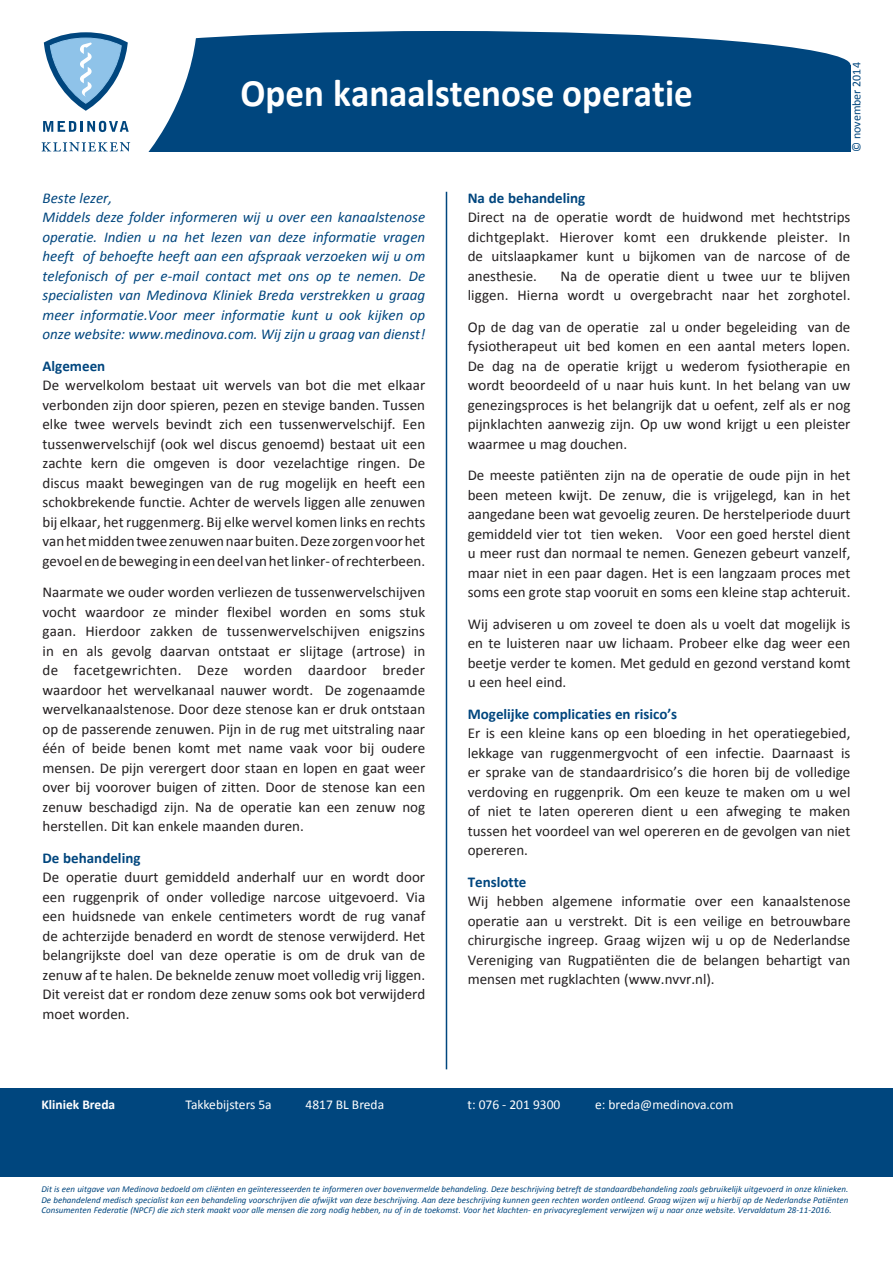
<style>
.page{position:relative;width:893px;height:1263px;background:#fff}
.page>*{position:absolute;margin:0;border:0;box-sizing:border-box;transform-origin:0 0}
.t1{font:700 39px "Calibri";color:#fff;scale:.95 1}
.t2{font:15px/19.5px "Calibri";color:#231f20;text-align:justify}
.t3{font:italic 15px/19.5px "Calibri";color:#00467e}
.t4{font:700 15px "Calibri";color:#00467e}
.t5{font:13.5px "Calibri";color:#fff}
.t6{font:700 13.5px "Calibri";color:#fff}
.t7{font:12px "Calibri";color:#00467e}
.t8{font:italic 9px/10.8px "Calibri";color:#00467e;text-align:justify}
</style>
<div class="page">
<div style="left:40px;top:65px;width:810px;height:86px;background:#00467e"></div>
<div style="left:40px;top:31px;width:810px;height:68px;background:#00467e;border-radius:50%"></div>
<hr style="left:446px;top:192px;width:1px;height:877px;background:#00467e">
<svg style="left:40px;top:32px;width:157px;height:120px"></svg>
<div style="left:0;top:1089px;width:893px;height:88px;background:#00467e"></div>
<h1 class="t1" style="left:241px;top:68px;width:477px">Open kanaalstenose operatie</h1>
<p class="t7" style="left:849px;top:152px;width:91px;rotate:-90deg">© november 2014</p>
<p class="t3" style="left:43px;top:187px;width:384px">Beste lezer,<br>Middels deze folder informeren wij u over een kanaalstenose operatie. Indien u na het lezen van deze informatie vragen heeft of behoefte heeft aan een afspraak verzoeken wij u om telefonisch of per e-mail contact met ons op te nemen. De specialisten van Medinova Kliniek Breda verstrekken u graag meer informatie.Voor meer informatie kunt u ook kijken op onze website: www.medinova.com. Wij zijn u graag van dienst!</p>
<p class="t4" style="left:43px;top:356px;width:64px">Algemeen</p>
<p class="t2" style="left:43px;top:375px;width:384px">De wervelkolom bestaat uit wervels van bot die met elkaar verbonden zijn door spieren, pezen en stevige banden. Tussen elke twee wervels bevindt zich een tussenwervelschijf. Een tussenwervelschijf (ook wel discus genoemd) bestaat uit een zachte kern die omgeven is door vezelachtige ringen. De discus maakt bewegingen van de rug mogelijk en heeft een schokbrekende functie. Achter de wervels liggen alle zenuwen bij elkaar, het ruggenmerg. Bij elke wervel komen links en rechts van het midden twee zenuwen naar buiten. Deze zorgen voor het gevoel en de beweging in een deel van het linker- of rechterbeen.</p>
<p class="t2" style="left:43px;top:582px;width:384px">Naarmate we ouder worden verliezen de tussenwervelschijven vocht waardoor ze minder flexibel worden en soms stuk gaan. Hierdoor zakken de tussenwervelschijven enigszins in en als gevolg daarvan ontstaat er slijtage (artrose) in de facetgewrichten. Deze worden daardoor breder waardoor het wervelkanaal nauwer wordt. De zogenaamde wervelkanaalstenose. Door deze stenose kan er druk ontstaan op de passerende zenuwen. Pijn in de rug met uitstraling naar één of beide benen komt met name vaak voor bij oudere mensen. De pijn verergert door staan en lopen en gaat weer over bij voorover buigen of zitten. Door de stenose kan een zenuw beschadigd zijn. Na de operatie kan een zenuw nog herstellen. Dit kan enkele maanden duren.</p>
<p class="t4" style="left:43px;top:848px;width:99px">De behandeling</p>
<p class="t2" style="left:43px;top:867px;width:384px">De operatie duurt gemiddeld anderhalf uur en wordt door een ruggenprik of onder volledige narcose uitgevoerd. Via een huidsnede van enkele centimeters wordt de rug vanaf de achterzijde benaderd en wordt de stenose verwijderd. Het belangrijkste doel van deze operatie is om de druk van de zenuw af te halen. De beknelde zenuw moet volledig vrij liggen.<br>Dit vereist dat er rondom deze zenuw soms ook bot verwijderd moet worden.</p>
<p class="t4" style="left:468px;top:188px;width:119px">Na de behandeling</p>
<p class="t2" style="left:468px;top:207px;width:384px">Direct na de operatie wordt de huidwond met hechtstrips dichtgeplakt. Hierover komt een drukkende pleister. In de uitslaapkamer kunt u bijkomen van de narcose of de anesthesie.</p>
<p class="t2" style="left:468px;top:266px;width:384px;text-align:right">Na de operatie dient u twee uur te blijven<br>liggen. Hierna wordt u overgebracht naar het zorghotel.</p>
<p class="t2" style="left:468px;top:317px;width:384px">Op de dag van de operatie zal u onder begeleiding van de fysiotherapeut uit bed komen en een aantal meters lopen.<br>De dag na de operatie krijgt u wederom fysiotherapie en wordt beoordeeld of u naar huis kunt. In het belang van uw genezingsproces is het belangrijk dat u oefent, zelf als er nog pijnklachten aanwezig zijn. Op uw wond krijgt u een pleister waarmee u mag douchen.</p>
<p class="t2" style="left:468px;top:465px;width:384px">De meeste patiënten zijn na de operatie de oude pijn in het been meteen kwijt. De zenuw, die is vrijgelegd, kan in het aangedane been wat gevoelig zeuren. De herstelperiode duurt gemiddeld vier tot tien weken. Voor een goed herstel dient u meer rust dan normaal te nemen. Genezen gebeurt vanzelf, maar niet in een paar dagen. Het is een langzaam proces met soms een grote stap vooruit en soms een kleine stap achteruit.</p>
<p class="t2" style="left:468px;top:614px;width:384px">Wij adviseren u om zoveel te doen als u voelt dat mogelijk is en te luisteren naar uw lichaam. Probeer elke dag weer een beetje verder te komen. Met geduld en gezond verstand komt u een heel eind.</p>
<p class="t4" style="left:468px;top:704px;width:211px">Mogelijke complicaties en risico’s</p>
<p class="t2" style="left:468px;top:723px;width:384px">Er is een kleine kans op een bloeding in het operatiegebied, lekkage van ruggenmergvocht of een infectie. Daarnaast is er sprake van de standaardrisico’s die horen bij de volledige verdoving en ruggenprik. Om een keuze te maken om u wel of niet te laten opereren dient u een afweging te maken tussen het voordeel van wel opereren en de gevolgen van niet opereren.</p>
<p class="t4" style="left:468px;top:872px;width:60px">Tenslotte</p>
<p class="t2" style="left:468px;top:891px;width:384px">Wij hebben algemene informatie over een kanaalstenose operatie aan u verstrekt. Dit is een veilige en betrouwbare chirurgische ingreep. Graag wijzen wij u op de Nederlandse Vereniging van Rugpatiënten die de belangen behartigt van mensen met rugklachten (www.nvvr.nl).</p>
<p class="t6" style="left:41px;top:1096px;width:75px">Kliniek Breda</p>
<p class="t5" style="left:185px;top:1096px;width:88px">Takkebijsters 5a</p>
<p class="t5" style="left:305px;top:1096px;width:80px">4817 BL Breda</p>
<p class="t5" style="left:467px;top:1096px;width:94px">t: 076 - 201 9300</p>
<p class="t5" style="left:595px;top:1096px;width:140px">e: breda@medinova.com</p>
<p class="t8" style="left:41px;top:1183px;width:808px">Dit is een uitgave van Medinova bedoeld om cliënten en geïnteresseerden te informeren over bovenvermelde behandeling. Deze beschrijving betreft de standaardbehandeling zoals gebruikelijk uitgevoerd in onze klinieken.<br>De behandelend medisch specialist kan een behandeling voorschrijven die afwijkt van deze beschrijving. Aan deze beschrijving kunnen geen rechten worden ontleend. Graag wijzen wij u hierbij op de Nederlandse Patiënten Consumenten Federatie (NPCF) die zich sterk maakt voor alle mensen die zorg nodig hebben, nu of in de toekomst. Voor het klachten- en privacyreglement verwijzen wij u naar onze website. Vervaldatum 28-11-2016.</p>
</div>
